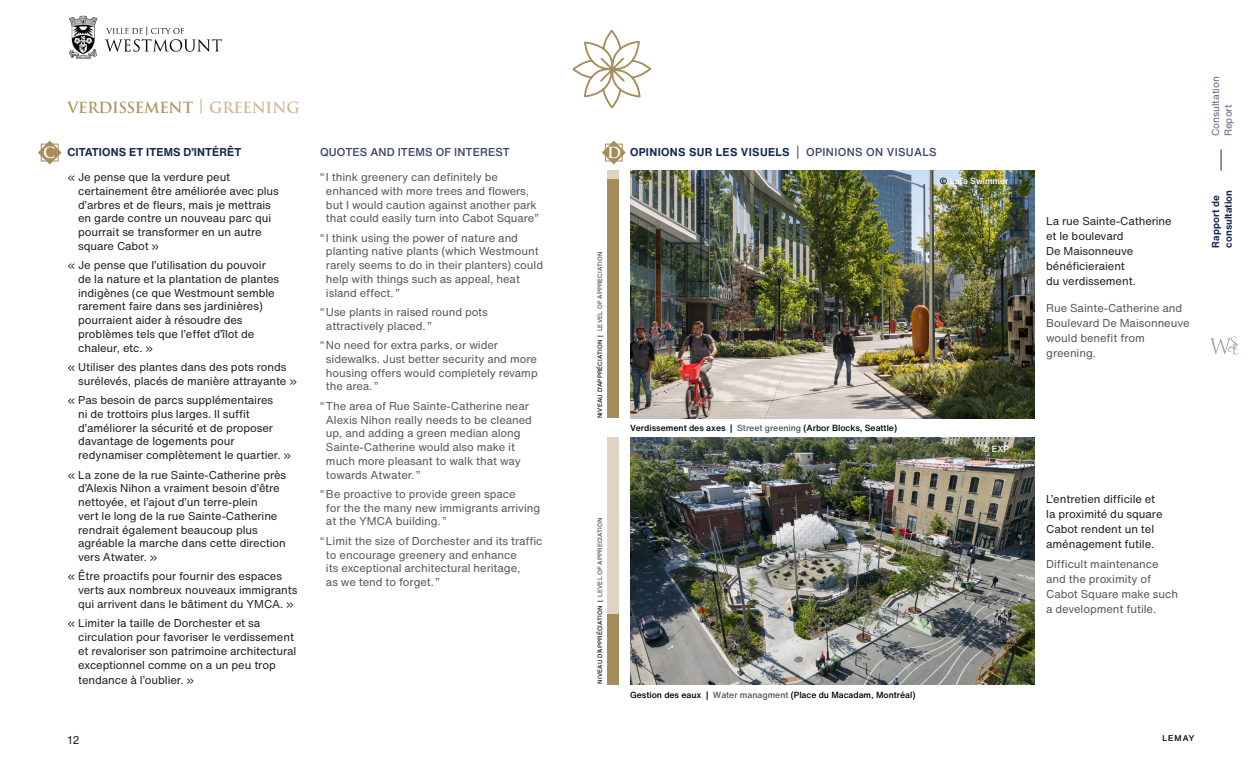
<style>
.page{position:relative;width:1260px;height:765px;background:#fff}
.page>*{position:absolute;margin:0;border:0;box-sizing:border-box;transform-origin:0 0}
._3__Texte_courant_FR{font:600 15px "Trajan Pro 3";letter-spacing:-.015em;color:#b09660}
._3__Texte_courant_FR-2{font:600 15px "Trajan Pro 3";color:#fff}
._3__Texte_courant_FR-3{font:11.25px/13.8px "Helvetica Now Text";letter-spacing:-.005em;color:#231f20}
._3__Texte_courant_ENG{font:11.25px/13.8px "Helvetica Now Text";letter-spacing:-.005em;color:#57585a}
._3__Texte_courant_FR-4{font:11.25px/15px "Helvetica Now Text";letter-spacing:-.005em;color:#57585a}
._2__Sous-titre_Niv_1_1_1_FR{font:700 11.25px "Helvetica Now Text";letter-spacing:.03em;color:#172953}
._2__Sous-titre_Niv_1_1_1_FR-2{font:700 11.25px "Helvetica Now Text";letter-spacing:.01em;color:#172953}
._2__Sous-titre_Niv_1_1_1_FR-3{font:500 11.25px "Helvetica Now Text";letter-spacing:.01em;color:#3c456a}
.t1{font:700 10px/12.5px "Helvetica Now Text";color:#172953}
.t2{font:10px/12.5px "Helvetica Now Text";color:#626483}
._5__Annotation{font:500 8.75px "Helvetica Now Text";color:#000}
._5__Annotation-2{font:500 8.75px "Helvetica Now Text";color:#fff}
.t3{font:8.12px "Helvetica Now Text";letter-spacing:.12em;color:#231f20}
._3__Texte_courant_FR-5{font:500 6.25px "Helvetica Now Text";letter-spacing:.02em;color:#231f20}
.s1{color:#cdb995}
.s2{color:#57585a}
.s3{font-weight:300;font-size:13.75px}
.s4{font-weight:500;color:#3c456a}
.s5{color:#000}
</style>
<div class="page">
<svg style="left:1210px;top:336px;width:29px;height:18px"></svg>
<img style="left:630px;top:171px;width:405px;height:247px">
<img style="left:630px;top:437px;width:405px;height:248px">
<div style="left:608px;top:171px;width:11px;height:247px;background:#ded4c2"></div>
<div style="left:608px;top:179px;width:11px;height:239px;background:#a58d5c"></div>
<div style="left:608px;top:437px;width:11px;height:248px;background:#ded4c2"></div>
<div style="left:608px;top:614px;width:11px;height:71px;background:#a58d5c"></div>
<svg style="left:38px;top:141px;width:24px;height:23px"></svg>
<div style="left:41px;top:144px;width:17px;height:17px;border:1px solid #a58d5c"></div>
<svg style="left:602px;top:141px;width:24px;height:23px"></svg>
<div style="left:605px;top:144px;width:18px;height:17px;border:1px solid #a58d5c"></div>
<svg style="left:572px;top:29px;width:80px;height:80px"></svg>
<img style="left:69px;top:15px;width:153px;height:45px">
<svg style="left:1221px;top:149px;width:1px;height:22px"></svg>
<p class="_3__Texte_courant_FR" style="left:68px;top:96px;width:234px">VERDISSEMENT | <span class="s1">GREENING</span></p>
<p class="_2__Sous-titre_Niv_1_1_1_FR-2" style="left:68px;top:144px;width:175px">CITATIONS ET ITEMS D’INTÉRÊT</p>
<p class="_3__Texte_courant_FR-3" style="left:78px;top:170px;width:202px;text-indent:-11px">« Je pense que la verdure peut certainement être améliorée avec plus d’arbres et de fleurs, mais je mettrais en garde contre un nouveau parc qui pourrait se transformer en un autre square Cabot »</p>
<p class="_3__Texte_courant_FR-3" style="left:78px;top:258px;width:203px;text-indent:-11px">« Je pense que l’utilisation du pouvoir de la nature et la plantation de plantes indigènes (ce que Westmount semble rarement faire dans ses jardinières) pourraient aider à résoudre des problèmes tels que l’effet d’îlot de chaleur, etc. »</p>
<p class="_3__Texte_courant_FR-3" style="left:78px;top:360px;width:221px;text-indent:-11px">« Utiliser des plantes dans des pots ronds surélevés, placés de manière attrayante »</p>
<p class="_3__Texte_courant_FR-3" style="left:78px;top:393px;width:215px;text-indent:-11px">« Pas besoin de parcs supplémentaires<br>ni de trottoirs plus larges. Il suffit d’améliorer la sécurité et de proposer davantage de logements pour redynamiser complètement le quartier. »</p>
<p class="_3__Texte_courant_FR-3" style="left:78px;top:467px;width:210px;text-indent:-11px">« La zone de la rue Sainte-Catherine près d’Alexis Nihon a vraiment besoin d’être nettoyée, et l’ajout d’un terre-plein<br>vert le long de la rue Sainte-Catherine rendrait également beaucoup plus agréable la marche dans cette direction vers Atwater. »</p>
<p class="_3__Texte_courant_FR-3" style="left:78px;top:569px;width:221px;text-indent:-11px">« Être proactifs pour fournir des espaces verts aux nombreux nouveaux immigrants qui arrivent dans le bâtiment du YMCA. »</p>
<p class="_3__Texte_courant_FR-3" style="left:78px;top:616px;width:220px;text-indent:-11px">« Limiter la taille de Dorchester et sa circulation pour favoriser le verdissement et revaloriser son patrimoine architectural exceptionnel comme on a un peu trop</p>
<p class="_3__Texte_courant_FR-3" style="left:78px;top:672px;width:118px">tendance à l’oublier. »</p>
<p class="_3__Texte_courant_FR-2" style="left:43px;top:141px;width:14px">C</p>
<p class="_3__Texte_courant_FR-2" style="left:607px;top:141px;width:16px">D</p>
<p class="_2__Sous-titre_Niv_1_1_1_FR-3" style="left:320px;top:144px;width:191px">QUOTES AND ITEMS OF INTEREST</p>
<p class="_3__Texte_courant_ENG" style="left:326px;top:170px;width:214px;text-indent:-6px">“ I think greenery can definitely be enhanced with more trees and flowers, but I would caution against another park that could easily turn into Cabot Square”</p>
<p class="_3__Texte_courant_ENG" style="left:326px;top:231px;width:219px;text-indent:-6px">“ I think using the power of nature and planting native plants (which Westmount rarely seems to do in their planters) could help with things such as appeal, heat island effect. ”</p>
<p class="_3__Texte_courant_ENG" style="left:326px;top:305px;width:163px;text-indent:-6px">“ Use plants in raised round pots attractively placed. ”</p>
<p class="_3__Texte_courant_ENG" style="left:326px;top:338px;width:213px;text-indent:-6px">“ No need for extra parks, or wider sidewalks. Just better security and more housing offers would completely revamp the area. ”</p>
<p class="_3__Texte_courant_ENG" style="left:326px;top:399px;width:208px;text-indent:-6px">“ The area of Rue Sainte-Catherine near Alexis Nihon really needs to be cleaned up, and adding a green median along Sainte-Catherine would also make it much more pleasant to walk that way towards Atwater. ”</p>
<p class="_3__Texte_courant_ENG" style="left:326px;top:487px;width:216px;text-indent:-6px">“ Be proactive to provide green space<br>for the the many new immigrants arriving at the YMCA building. ”</p>
<p class="_3__Texte_courant_ENG" style="left:326px;top:534px;width:218px;text-indent:-6px">“ Limit the size of Dorchester and its traffic to encourage greenery and enhance<br>its exceptional architectural heritage,<br>as we tend to forget. ”</p>
<p class="_3__Texte_courant_FR-5" style="left:595px;top:418px;width:168px;rotate:-90deg">NIVEAU D’APPRÉCIATION | <span class="s2">LEVEL OF APPRECIATION</span></p>
<p class="_3__Texte_courant_FR-5" style="left:595px;top:684px;width:168px;rotate:-90deg">NIVEAU D’APPRÉCIATION | <span class="s2">LEVEL OF APPRECIATION</span></p>
<p class="_2__Sous-titre_Niv_1_1_1_FR" style="left:630px;top:144px;width:308px">OPINIONS SUR LES VISUELS <span class="s3">|</span> <span class="s4">OPINIONS ON VISUALS</span></p>
<p class="_5__Annotation-2" style="left:940px;top:174px;width:70px"><span class="s5">©</span> Lara Swimmer</p>
<p class="_5__Annotation" style="left:630px;top:422px;width:269px">Verdissement des axes | <span class="s2">Street greening</span> (Arbor Blocks, Seattle)</p>
<p class="_5__Annotation-2" style="left:982px;top:442px;width:28px">© EXP</p>
<p class="_5__Annotation" style="left:630px;top:688px;width:287px">Gestion des eaux | <span class="s2">Water managment</span> (Place du Macadam, Montréal)</p>
<p class="_3__Texte_courant_FR-3" style="left:1046px;top:214px;width:127px;line-height:15px">La rue Sainte-Catherine et le boulevard<br>De Maisonneuve bénéficieraient<br>du verdissement.</p>
<p class="_3__Texte_courant_FR-4" style="left:1046px;top:300px;width:145px">Rue Sainte-Catherine and<br>Boulevard De Maisonneuve would benefit from greening.</p>
<p class="_3__Texte_courant_FR-3" style="left:1046px;top:491px;width:118px;line-height:15px">L’entretien difficile et la proximité du square<br>Cabot rendent un tel aménagement futile.</p>
<p class="_3__Texte_courant_FR-4" style="left:1046px;top:556px;width:133px">Difficult maintenance and the proximity of<br>Cabot Square make such a development futile.</p>
<p class="_3__Texte_courant_FR-3" style="left:68px;top:733px;width:14px">12</p>
<p class="t3" style="left:1162px;top:732px;width:33px">LEMAY</p>
<p class="t2" style="left:1209px;top:136px;width:62px;rotate:-90deg">Consultation<br>Report</p>
<p class="t1" style="left:1209px;top:248px;width:59px;rotate:-90deg">Rapport de consultation</p>
</div>
